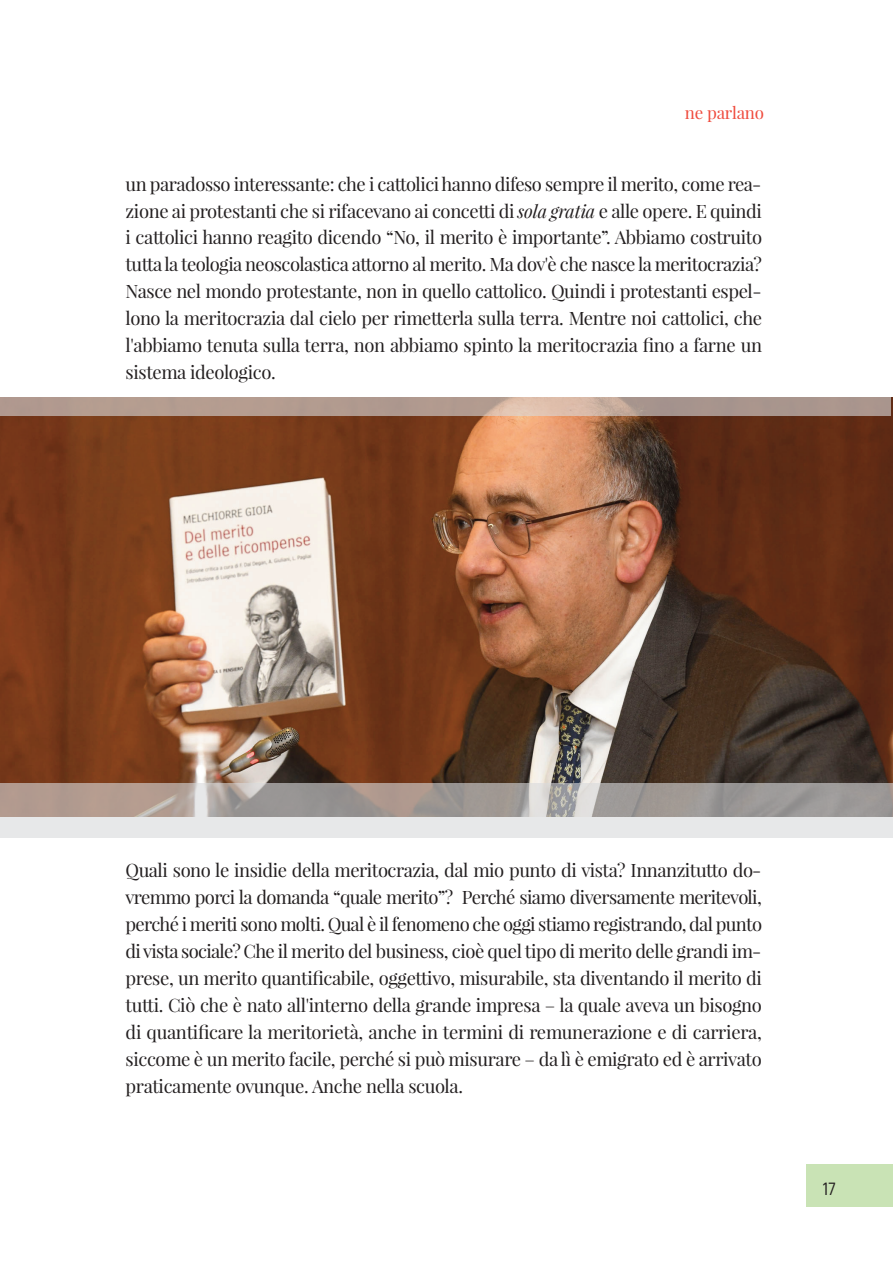
<style>
.page{position:relative;width:893px;height:1263px;background:#fff}
.page>*{position:absolute;margin:0;border:0;box-sizing:border-box;transform-origin:0 0}
.t1{font:18px/27px "Playfair Display";letter-spacing:-.02em;color:#231f20;text-align:justify}
.t2{font:18px "D DIN";color:#231f20}
.t3{font:16.5px "Playfair Display";letter-spacing:-.015em;color:#ef4b3d}
.s1{font-style:italic}
</style>
<div class="page">
<div style="left:807px;top:1165px;width:86px;height:42px;background:#c9e3b5"></div>
<img style="left:0;top:397px;width:893px;height:386px">
<div style="left:0;top:397px;width:890px;height:18px;background:#d9dadc;opacity:.61"></div>
<div style="left:0;top:783px;width:893px;height:54px;background:#d9dadc;opacity:.61"></div>
<p class="t3" style="left:685px;top:106px;width:81px">ne parlano</p>
<p class="t1" style="left:126px;top:171px;width:638px">un paradosso interessante: che i cattolici hanno difeso sempre il merito, come rea&shy;zione ai protestanti che si rifacevano ai concetti di <span class="s1">sola gratia</span> e alle opere. E quindi i cattolici hanno reagito dicendo “No, il merito è importante”. Abbiamo costruito tutta la teologia neoscolastica attorno al merito. Ma dov'è che nasce la meritocrazia?<br>Nasce nel mondo protestante, non in quello cattolico. Quindi i protestanti espel&shy;lono la meritocrazia dal cielo per rimetterla sulla terra. Mentre noi cattolici, che l'abbiamo tenuta sulla terra, non abbiamo spinto la meritocrazia fino a farne un sistema ideologico.</p>
<p class="t1" style="left:126px;top:858px;width:638px">Quali sono le insidie della meritocrazia, dal mio punto di vista? Innanzitutto do&shy;vremmo porci la domanda “quale merito”? Perché siamo diversamente meritevoli, perché i meriti sono molti. Qual è il fenomeno che oggi stiamo registrando, dal punto di vista sociale? Che il merito del business, cioè quel tipo di merito delle grandi im&shy;prese, un merito quantificabile, oggettivo, misurabile, sta diventando il merito di tutti. Ciò che è nato all'interno della grande impresa – la quale aveva un bisogno di quantificare la meritorietà, anche in termini di remunerazione e di carriera, siccome è un merito facile, perché si può misurare – da lì è emigrato ed è arrivato praticamente ovunque. Anche nella scuola.</p>
<p class="t2" style="left:822px;top:1180px;width:15px">17</p>
</div>
